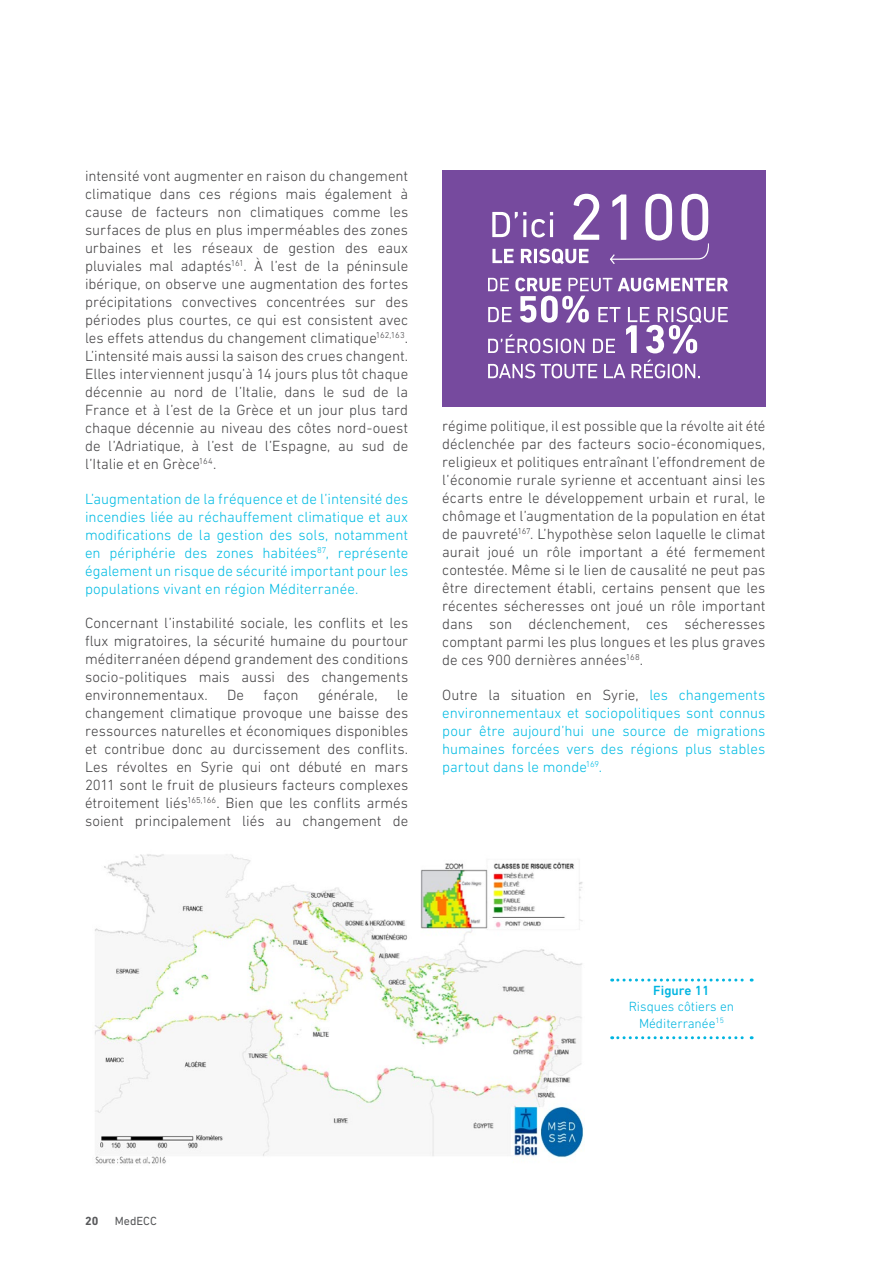
<style>
.page{position:relative;width:893px;height:1263px;background:#fff}
.page>*{position:absolute;margin:0;border:0;box-sizing:border-box;transform-origin:0 0}
.t1{font:300 15px/18px "DIN Next LT Pro";color:#414042;text-align:justify}
.t2{font:300 15px/18px "DIN Next LT Pro";color:#00bbe3;text-align:justify}
.t3{font:300 13.5px/16.5px "DIN Next LT Pro";color:#00b5e0;text-align:center}
.t4{font:500 13.5px "DIN Next LT Pro";color:#00b5e1}
.t5{font:12px "DIN Next LT Pro";color:#58595b}
.t6{font:700 12px "DIN Next LT Pro";color:#58595b}
.s1{color:#414042}
</style>
<div class="page">
<img style="left:95px;top:854px;width:489px;height:310px">
<svg style="left:612px;top:978px;width:140px;height:3px"></svg>
<svg style="left:612px;top:1036px;width:140px;height:3px"></svg>
<div style="left:442px;top:170px;width:323px;height:236px;background:#764a9e"></div>
<svg style="left:492px;top:212px;width:61px;height:26px"></svg>
<hr style="left:550px;top:219px;width:3px;height:18px;background:#fff">
<svg style="left:574px;top:194px;width:25px;height:46px"></svg>
<svg style="left:488px;top:278px;width:240px;height:75px"></svg>
<svg style="left:488px;top:364px;width:47px;height:14px"></svg>
<svg style="left:541px;top:364px;width:56px;height:14px"></svg>
<svg style="left:604px;top:364px;width:21px;height:14px"></svg>
<svg style="left:631px;top:360px;width:69px;height:18px"></svg>
<svg style="left:492px;top:249px;width:22px;height:14px"></svg>
<svg style="left:521px;top:249px;width:11px;height:14px"></svg>
<hr style="left:534px;top:249px;width:3px;height:14px;background:#fff">
<svg style="left:539px;top:249px;width:49px;height:15px"></svg>
<svg style="left:610px;top:194px;width:99px;height:70px"></svg>
<p class="t1" style="left:85px;top:167px;width:325px">intensité vont augmenter en raison du changement climatique dans ces régions mais également à cause de facteurs non climatiques comme les surfaces de plus en plus imperméables des zones urbaines et les réseaux de gestion des eaux pluviales mal adaptés<sup>161</sup>. À l’est de la péninsule ibérique, on observe une augmentation des fortes précipitations convectives concentrées sur des périodes plus courtes, ce qui est consistent avec les effets attendus du changement climatique<sup>162,163</sup>.<br>L’intensité mais aussi la saison des crues changent.<br>Elles interviennent jusqu’à 14 jours plus tôt chaque décennie au nord de l’Italie, dans le sud de la France et à l’est de la Grèce et un jour plus tard chaque décennie au niveau des côtes nord-ouest de l’Adriatique, à l’est de l’Espagne, au sud de l’Italie et en Grèce<sup>164</sup>.</p>
<p class="t2" style="left:85px;top:490px;width:325px">L’augmentation de la fréquence et de l’intensité des incendies liée au réchauffement climatique et aux modifications de la gestion des sols, notamment en périphérie des zones habitées<sup>87</sup>, représente également un risque de sécurité important pour les populations vivant en région Méditerranée.</p>
<p class="t1" style="left:85px;top:614px;width:325px">Concernant l’instabilité sociale, les conflits et les flux migratoires, la sécurité humaine du pourtour méditerranéen dépend grandement des conditions socio-politiques mais aussi des changements environnementaux.</p>
<p class="t1" style="left:227px;top:686px;width:18px">De</p>
<p class="t1" style="left:263px;top:686px;width:37px">façon</p>
<p class="t1" style="left:318px;top:686px;width:61px">générale,</p>
<p class="t1" style="left:85px;top:686px;width:325px;text-indent:312px">le changement climatique provoque une baisse des ressources naturelles et économiques disponibles et contribue donc au durcissement des conflits.<br>Les révoltes en Syrie qui ont débuté en mars 2011 sont le fruit de plusieurs facteurs complexes étroitement liés<sup>165,166</sup>. Bien que les conflits armés soient principalement liés au changement de</p>
<p class="t1" style="left:442px;top:417px;width:325px">régime politique, il est possible que la révolte ait été déclenchée par des facteurs socio-économiques, religieux et politiques entraînant l’effondrement de l’économie rurale syrienne et accentuant ainsi les écarts entre le développement urbain et rural, le chômage et l’augmentation de la population en état de pauvreté<sup>167</sup>. L’hypothèse selon laquelle le climat aurait joué un rôle important a été fermement contestée. Même si le lien de causalité ne peut pas être directement établi, certains pensent que les récentes sécheresses ont joué un rôle important dans son déclenchement, ces sécheresses comptant parmi les plus longues et les plus graves de ces 900 dernières années<sup>168</sup>.</p>
<p class="t2" style="left:442px;top:685px;width:325px"><span class="s1">Outre la situation en Syrie,</span> les changements environnementaux et sociopolitiques sont connus pour être aujourd’hui une source de migrations humaines forcées vers des régions plus stables partout dans le monde<sup>169</sup>.</p>
<p class="t4" style="left:653px;top:982px;width:58px">Figure 11</p>
<p class="t3" style="left:629px;top:998px;width:107px">Risques côtiers en<br>Méditerranée<sup>15</sup></p>
<p class="t6" style="left:85px;top:1214px;width:15px">20</p>
<p class="t5" style="left:115px;top:1214px;width:43px">MedECC</p>
</div>
